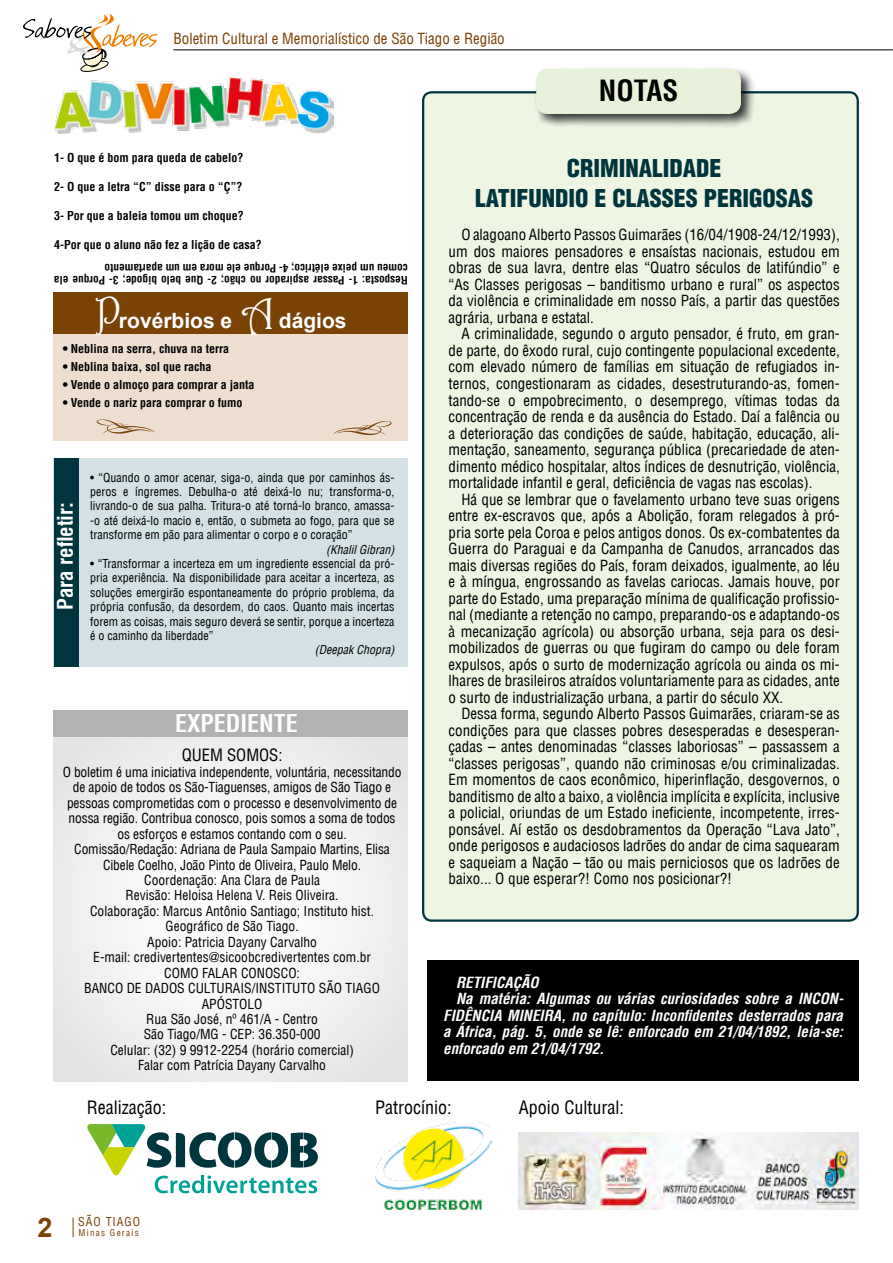
<style>
.page{position:relative;width:893px;height:1263px;background:#fff}
.page>*{position:absolute;margin:0;border:0;box-sizing:border-box;transform-origin:0 0}
.t1{font:45px "Harrington";color:#fff}
.t2{font:700 condensed 28.5px "Helvetica LT";color:#000}
.t3{font:700 27px "Arial";color:#7b4206}
.t4{font:900 condensed 24px/30px "Helvetica LT";color:#00353e;text-align:center}
.t5{font:700 condensed 24px "Helvetica LT";color:#fff}
.t6{font:700 21px "Arial";color:#fff}
.t7{font:700 condensed 21px "Helvetica LT";color:#fff}
.t8{font:condensed 18px "Helvetica LT";color:#000}
.t9{font:condensed 16.5px "Helvetica LT";color:#000}
.t10{font:condensed 15px/16.5px "Helvetica LT";color:#000;text-align:justify}
.t11{font:italic 700 condensed 15px "Helvetica LT";color:#fff}
.t12{font:condensed 15px "Helvetica LT";color:#7b4206}
.t13{font:condensed 13.5px/15.5px "Helvetica LT";color:#000;text-align:center}
.t14{font:condensed 12px/14.4px "Helvetica LT";color:#000;text-align:justify}
.t15{font:700 condensed 12px "Helvetica LT";color:#000}
.t16{font:italic condensed 12px "Helvetica LT";color:#000}
.t17{font:condensed 12px "Helvetica LT";letter-spacing:.08em;color:#7b4206}
.t18{font:700 condensed 11.25px/12px "Helvetica LT";color:#000}
.t19{font:condensed 9px "Helvetica LT";letter-spacing:.14em;color:#7b4206}
.s1{font-family:"Harrington";font-weight:400;font-size:45px}
</style>
<div class="page">
<svg style="left:23px;top:13px;width:134px;height:59px"></svg>
<hr style="left:173px;top:49px;width:720px;height:1px;background:#000">
<svg style="left:73px;top:1217px;width:1px;height:20px"></svg>
<div style="left:427px;top:960px;width:431px;height:120px;background:#000"></div>
<div style="left:423px;top:92px;width:435px;height:828px;background:#eef5e3;border-radius:9px"></div>
<div style="left:54px;top:731px;width:354px;height:350px;background:linear-gradient(to right,#f2f2f2,#f1f1f1)"></div>
<div style="left:534px;top:66px;width:221px;height:62px;background:#000;opacity:.75"></div>
<div style="left:536px;top:69px;width:205px;height:45px;background:#e8f1da;border-radius:12px"></div>
<img style="left:519px;top:1133px;width:340px;height:77px">
<img style="left:54px;top:77px;width:280px;height:57px">
<div style="left:54px;top:711px;width:354px;height:26px;background:#b3b2b2"></div>
<img style="left:375px;top:1122px;width:116px;height:88px">
<svg style="left:87px;top:1124px;width:231px;height:69px"></svg>
<div style="left:54px;top:298px;width:354px;height:143px;background:#edded0"></div>
<div style="left:54px;top:292px;width:354px;height:42px;background:#7b4206"></div>
<svg style="left:333px;top:421px;width:59px;height:14px"></svg>
<svg style="left:97px;top:419px;width:58px;height:15px"></svg>
<div style="left:54px;top:458px;width:354px;height:208px;background:#d3e1e5"></div>
<div style="left:54px;top:458px;width:25px;height:208px;background:#00353e"></div>
<p class="t12" style="left:173px;top:29px;width:333px">Boletim Cultural e Memorialístico de São Tiago e Região</p>
<h2 class="t2" style="left:599px;top:72px;width:81px">NOTAS</h2>
<p class="t15" style="left:54px;top:150px;width:191px">1- O que é bom para queda de cabelo?</p>
<p class="t15" style="left:54px;top:179px;width:190px">2- O que a letra “C” disse para o “Ç”?</p>
<p class="t15" style="left:54px;top:208px;width:191px">3- Por que a baleia tomou um choque?</p>
<p class="t15" style="left:54px;top:237px;width:209px">4-Por que o aluno não fez a lição de casa?</p>
<p class="t18" style="left:408px;top:287px;width:355px;rotate:-180deg">Resposta: 1- Passar aspirador no chão; 2- Que belo bigode; 3- Porque ela comeu um peixe elétrico; 4- Porque ele mora em um apartamento</p>
<h3 class="t6" style="left:95px;top:306px;width:139px"><span class="s1">P</span>rovérbios e</h3>
<h1 class="t1" style="left:241px;top:287px;width:35px">A</h1>
<h3 class="t6" style="left:279px;top:306px;width:69px">dágios</h3>
<p class="t15" style="left:63px;top:341px;width:168px">• Neblina na serra, chuva na terra</p>
<p class="t15" style="left:63px;top:359px;width:150px">• Neblina baixa, sol que racha</p>
<p class="t15" style="left:63px;top:377px;width:193px">• Vende o almoço para comprar a janta</p>
<p class="t15" style="left:63px;top:395px;width:181px">• Vende o nariz para comprar o fumo</p>
<h3 class="t7" style="left:52px;top:610px;width:109px;rotate:-90deg">Para refletir:</h3>
<p class="t14" style="left:90px;top:470px;width:306px">• “Quando o amor acenar, siga-o, ainda que por caminhos ás&shy;peros e íngremes. Debulha-o até deixá-lo nu; transforma-o, livrando-o de sua palha. Tritura-o até torná-lo branco, amassa--o até deixá-lo macio e, então, o submeta ao fogo, para que se transforme em pão para alimentar o corpo e o coração”</p>
<p class="t16" style="left:326px;top:542px;width:70px">(Khalil Gibran)</p>
<p class="t14" style="left:90px;top:556px;width:306px">• “Transformar a incerteza em um ingrediente essencial da pró&shy;pria experiência. Na disponibilidade para aceitar a incerteza, as soluções emergirão espontaneamente do próprio problema, da própria confusão, da desordem, do caos. Quanto mais incertas forem as coisas, mais seguro deverá se sentir, porque a incerteza é o caminho da liberdade”</p>
<p class="t16" style="left:315px;top:643px;width:81px">(Deepak Chopra)</p>
<h3 class="t5" style="left:175px;top:709px;width:124px">EXPEDIENTE</h3>
<p class="t9" style="left:182px;top:745px;width:102px">QUEM SOMOS:</p>
<p class="t13" style="left:63px;top:764px;width:340px">O boletim é uma iniciativa independente, voluntária, necessitando de apoio de todos os São-Tiaguenses, amigos de São Tiago e pessoas comprometidas com o processo e desenvolvimento de nossa região. Contribua conosco, pois somos a soma de todos os esforços e estamos contando com o seu.<br>Comissão/Redação: Adriana de Paula Sampaio Martins, Elisa Cibele Coelho, João Pinto de Oliveira, Paulo Melo.<br>Coordenação: Ana Clara de Paula<br>Revisão: Heloisa Helena V. Reis Oliveira.<br>Colaboração: Marcus Antônio Santiago; Instituto hist.<br>Geográfico de São Tiago.<br>Apoio: Patricia Dayany Carvalho<br>E-mail: credivertentes@sicoobcredivertentes com.br<br>COMO FALAR CONOSCO:<br>BANCO DE DADOS CULTURAIS/INSTITUTO SÃO TIAGO APÓSTOLO<br>Rua São José, nº 461/A - Centro<br>São Tiago/MG - CEP: 36.350-000<br>Celular: (32) 9 9912-2254 (horário comercial)<br>Falar com Patrícia Dayany Carvalho</p>
<h3 class="t4" style="left:475px;top:153px;width:340px">CRIMINALIDADE<br>LATIFUNDIO E CLASSES PERIGOSAS</h3>
<p class="t10" style="left:449px;top:227px;width:393px;text-indent:13px">O alagoano Alberto Passos Guimarães (16/04/1908-24/12/1993), um dos maiores pensadores e ensaístas nacionais, estudou em obras de sua lavra, dentre elas “Quatro séculos de latifúndio” e “As Classes perigosas – banditismo urbano e rural” os aspectos da violência e criminalidade em nosso País, a partir das questões agrária, urbana e estatal.</p>
<p class="t10" style="left:449px;top:326px;width:393px;text-indent:13px">A criminalidade, segundo o arguto pensador, é fruto, em gran&shy;de parte, do êxodo rural, cujo contingente populacional excedente, com elevado número de famílias em situação de refugiados in&shy;ternos, congestionaram as cidades, desestruturando-as, fomen&shy;tando-se o empobrecimento, o desemprego, vítimas todas da concentração de renda e da ausência do Estado. Daí a falência ou a deterioração das condições de saúde, habitação, educação, ali&shy;mentação, saneamento, segurança pública (precariedade de aten&shy;dimento médico hospitalar, altos índices de desnutrição, violência, mortalidade infantil e geral, deficiência de vagas nas escolas).</p>
<p class="t10" style="left:449px;top:491px;width:393px;text-indent:13px">Há que se lembrar que o favelamento urbano teve suas origens entre ex-escravos que, após a Abolição, foram relegados à pró&shy;pria sorte pela Coroa e pelos antigos donos. Os ex-combatentes da Guerra do Paraguai e da Campanha de Canudos, arrancados das mais diversas regiões do País, foram deixados, igualmente, ao léu e à míngua, engrossando as favelas cariocas. Jamais houve, por parte do Estado, uma preparação mínima de qualificação profissio&shy;nal (mediante a retenção no campo, preparando-os e adaptando-os à mecanização agrícola) ou absorção urbana, seja para os desi&shy;mobilizados de guerras ou que fugiram do campo ou dele foram expulsos, após o surto de modernização agrícola ou ainda os mi&shy;lhares de brasileiros atraídos voluntariamente para as cidades, ante o surto de industrialização urbana, a partir do século XX.</p>
<p class="t10" style="left:449px;top:705px;width:393px;text-indent:13px">Dessa forma, segundo Alberto Passos Guimarães, criaram-se as condições para que classes pobres desesperadas e desesperan&shy;çadas – antes denominadas “classes laboriosas” – passassem a “classes perigosas”, quando não criminosas e/ou criminalizadas.<br>Em momentos de caos econômico, hiperinflação, desgovernos, o banditismo de alto a baixo, a violência implícita e explícita, inclusive a policial, oriundas de um Estado ineficiente, incompetente, irres&shy;ponsável. Aí estão os desdobramentos da Operação “Lava Jato”, onde perigosos e audaciosos ladrões do andar de cima saquearam e saqueiam a Nação – tão ou mais perniciosos que os ladrões de baixo... O que esperar?! Como nos posicionar?!</p>
<p class="t11" style="left:456px;top:973px;width:84px">RETIFICAÇÃO</p>
<p class="t11" style="left:456px;top:989px;width:389px">Na matéria: Algumas ou várias curiosidades sobre a INCON-</p>
<p class="t11" style="left:443px;top:1006px;width:401px">FIDÊNCIA MINEIRA, no capítulo: Inconfidentes desterrados para</p>
<p class="t11" style="left:443px;top:1022px;width:401px">a África, pág. 5, onde se lê: enforcado em 21/04/1892, leia-se:</p>
<p class="t11" style="left:443px;top:1039px;width:162px">enforcado em 21/04/1792.</p>
<p class="t8" style="left:87px;top:1096px;width:81px">Realização:</p>
<p class="t8" style="left:375px;top:1096px;width:78px">Patrocínio:</p>
<p class="t8" style="left:519px;top:1096px;width:106px">Apoio Cultural:</p>
<h3 class="t3" style="left:38px;top:1209px;width:17px">2</h3>
<p class="t17" style="left:78px;top:1214px;width:64px">SÃO TIAGO</p>
<p class="t19" style="left:79px;top:1227px;width:62px">Minas Gerais</p>
</div>
